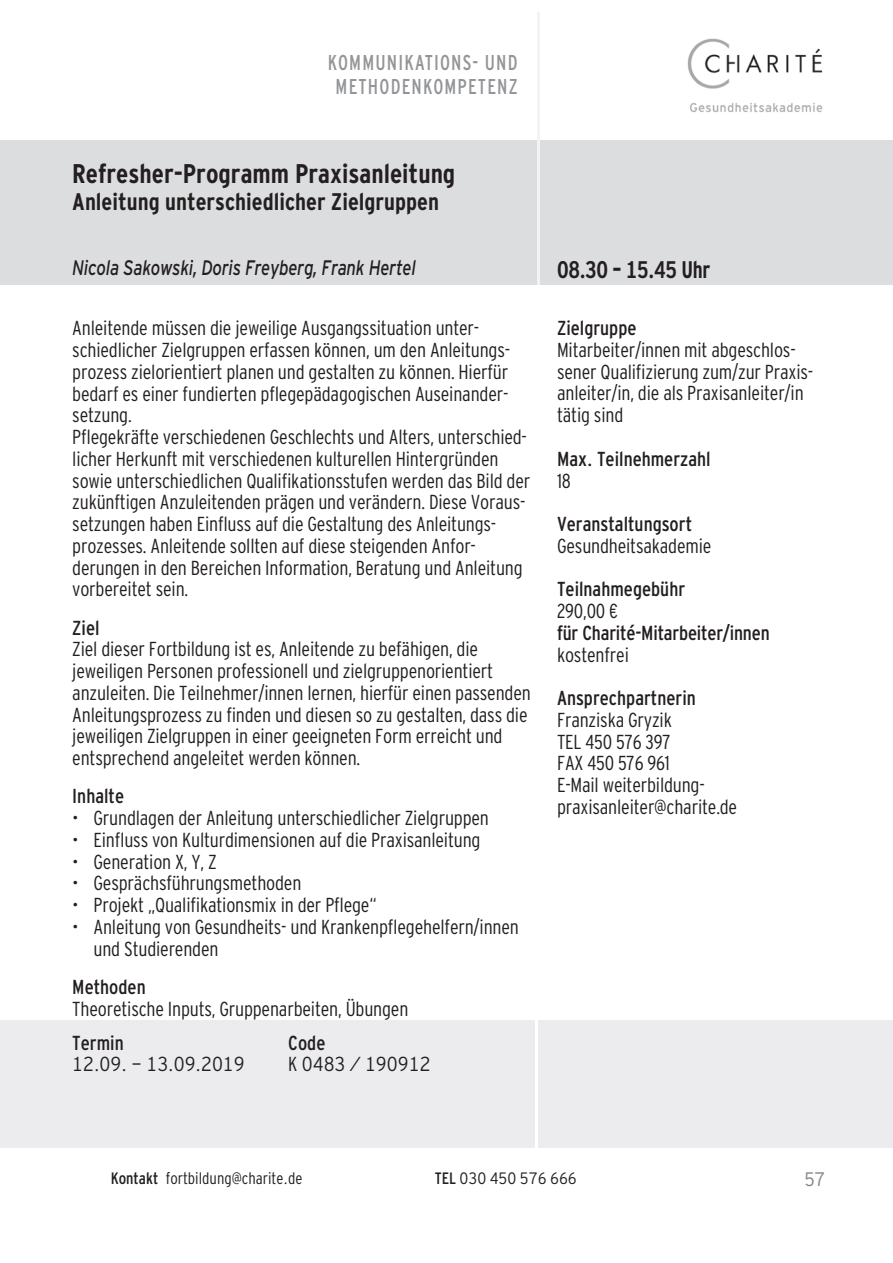
<style>
.page{position:relative;width:893px;height:1263px;background:#fff}
.page>*{position:absolute;margin:0;border:0;box-sizing:border-box;transform-origin:0 0}
.t1{font:700 condensed 27px "Interstate";color:#231f20}
.t2{font:700 condensed 24px "Interstate";color:#231f20}
.t3{font:700 condensed 24px "Interstate Tab";letter-spacing:-.015em;color:#231f20;scale:.9 1}
.t4{font:condensed 21.45px/24px "Interstate";letter-spacing:.06em;color:#939598;text-align:center;scale:.91 1}
.t5{font:italic 21px "Interstate";letter-spacing:-.015em;color:#231f20;scale:.8 1}
.t6{font:300 condensed 20.25px/21.8px "Interstate";letter-spacing:-.01em;color:#231f20}
.t7{font:condensed 20.25px "Interstate Tab";color:#231f20}
.t8{font:300 condensed 20.25px "Interstate Tab";color:#231f20}
.t9{font:condensed 20.25px "Interstate";letter-spacing:-.01em;color:#231f20}
.t10{font:300 condensed 19.5px "Interstate Tab";color:#808285}
.t11{font:300 condensed 16.5px "Interstate Tab";color:#231f20}
.s1{font-weight:400}
</style>
<div class="page">
<img style="left:687px;top:38px;width:136px;height:75px">
<div style="left:0;top:140px;width:893px;height:145px;background:#dcdddf"></div>
<hr style="left:538px;top:13px;width:2px;height:272px;background:#f2f3f4">
<div style="left:0;top:1020px;width:893px;height:128px;background:#ececee"></div>
<hr style="left:536px;top:1020px;width:2px;height:128px;background:#fff">
<p class="t4" style="left:328px;top:50px;width:210px">KOMMUNIKATIONS- UND<br>METHODENKOMPETENZ</p>
<h1 class="t1" style="left:72px;top:159px;width:385px">Refresher-Programm Praxisanleitung</h1>
<p class="t2" style="left:72px;top:188px;width:368px">Anleitung unterschiedlicher Zielgruppen</p>
<p class="t5" style="left:72px;top:256px;width:431px">Nicola Sakowski, Doris Freyberg, Frank Hertel</p>
<p class="t3" style="left:557px;top:256px;width:172px">08.30 – 15.45 Uhr</p>
<p class="t6" style="left:72px;top:317px;width:460px">Anleitende müssen die jeweilige Ausgangssituation unter&shy;schiedlicher Zielgruppen erfassen können, um den Anleitungs&shy;prozess zielorientiert planen und gestalten zu können. Hierfür bedarf es einer fundierten pflegepädagogischen Auseinander&shy;setzung.<br>Pflegekräfte verschiedenen Geschlechts und Alters, unterschied&shy;licher Herkunft mit verschiedenen kulturellen Hintergründen sowie unterschiedlichen Qualifikationsstufen werden das Bild der zukünftigen Anzuleitenden prägen und verändern. Diese Voraus&shy;setzungen haben Einfluss auf die Gestaltung des Anleitungs&shy;prozesses. Anleitende sollten auf diese steigenden Anfor&shy;derungen in den Bereichen Information, Beratung und Anleitung vorbereitet sein.</p>
<p class="t7" style="left:72px;top:616px;width:29px">Ziel</p>
<p class="t6" style="left:72px;top:638px;width:460px">Ziel dieser Fortbildung ist es, Anleitende zu befähigen, die jeweiligen Personen professionell und zielgruppenorientiert anzuleiten. Die Teilnehmer/innen lernen, hierfür einen passenden Anleitungsprozess zu finden und diesen so zu gestalten, dass die jeweiligen Zielgruppen in einer geeigneten Form erreicht und entsprechend angeleitet werden können.</p>
<p class="t7" style="left:72px;top:785px;width:53px">Inhalte</p>
<p class="t6" style="left:72px;top:807px;width:418px">• Grundlagen der Anleitung unterschiedlicher Zielgruppen</p>
<p class="t6" style="left:72px;top:829px;width:410px">• Einfluss von Kulturdimensionen auf die Praxisanleitung</p>
<p class="t6" style="left:72px;top:850px;width:146px">• Generation X, Y, Z</p>
<p class="t6" style="left:72px;top:872px;width:231px">• Gesprächsführungsmethoden</p>
<p class="t6" style="left:72px;top:894px;width:306px">• Projekt „Qualifikationsmix in der Pflege“</p>
<p class="t6" style="left:94px;top:916px;width:427px;text-indent:-21px">• Anleitung von Gesundheits- und Krankenpflegehelfern/innen und Studierenden</p>
<p class="t7" style="left:72px;top:975px;width:75px">Methoden</p>
<p class="t6" style="left:72px;top:997px;width:338px">Theoretische Inputs, Gruppenarbeiten, Übungen</p>
<p class="t7" style="left:72px;top:1031px;width:53px">Termin</p>
<p class="t7" style="left:288px;top:1031px;width:39px">Code</p>
<p class="t8" style="left:72px;top:1053px;width:174px">12.09. - 13.09.2019</p>
<p class="t8" style="left:288px;top:1053px;width:144px">K 0483 / 190912</p>
<p class="t7" style="left:557px;top:317px;width:81px">Zielgruppe</p>
<p class="t6" style="left:557px;top:339px;width:258px">Mitarbeiter/innen mit abgeschlos&shy;sener Qualifizierung zum/zur Praxis&shy;anleiter/in, die als Praxisanleiter/in tätig sind</p>
<p class="t7" style="left:557px;top:447px;width:155px">Max. Teilnehmerzahl</p>
<p class="t6" style="left:557px;top:469px;width:15px">18</p>
<p class="t7" style="left:557px;top:513px;width:137px">Veranstaltungsort</p>
<p class="t6" style="left:557px;top:535px;width:156px">Gesundheitsakademie</p>
<p class="t7" style="left:557px;top:578px;width:130px">Teilnahmegebühr</p>
<p class="t6" style="left:557px;top:600px;width:63px">290,00 €</p>
<p class="t9" style="left:557px;top:621px;width:214px">FÜR CHARITÉ-MITARBEITER/INNEN</p>
<p class="t6" style="left:557px;top:643px;width:73px">kostenfrei</p>
<p class="t7" style="left:557px;top:686px;width:140px">Ansprechpartnerin</p>
<p class="t6" style="left:557px;top:708px;width:182px">Franziska Gryzik<br>TEL 450 576 397<br>FAX 450 576 961<br>E-Mail weiterbildung&shy;praxisanleiter@charite.de</p>
<p class="t11" style="left:111px;top:1169px;width:193px"><span class="s1">Kontakt</span> fortbildung@charite.de</p>
<p class="t11" style="left:435px;top:1169px;width:143px"><span class="s1">TEL</span> 030 450 576 666</p>
<p class="t10" style="left:805px;top:1168px;width:22px">57</p>
</div>
